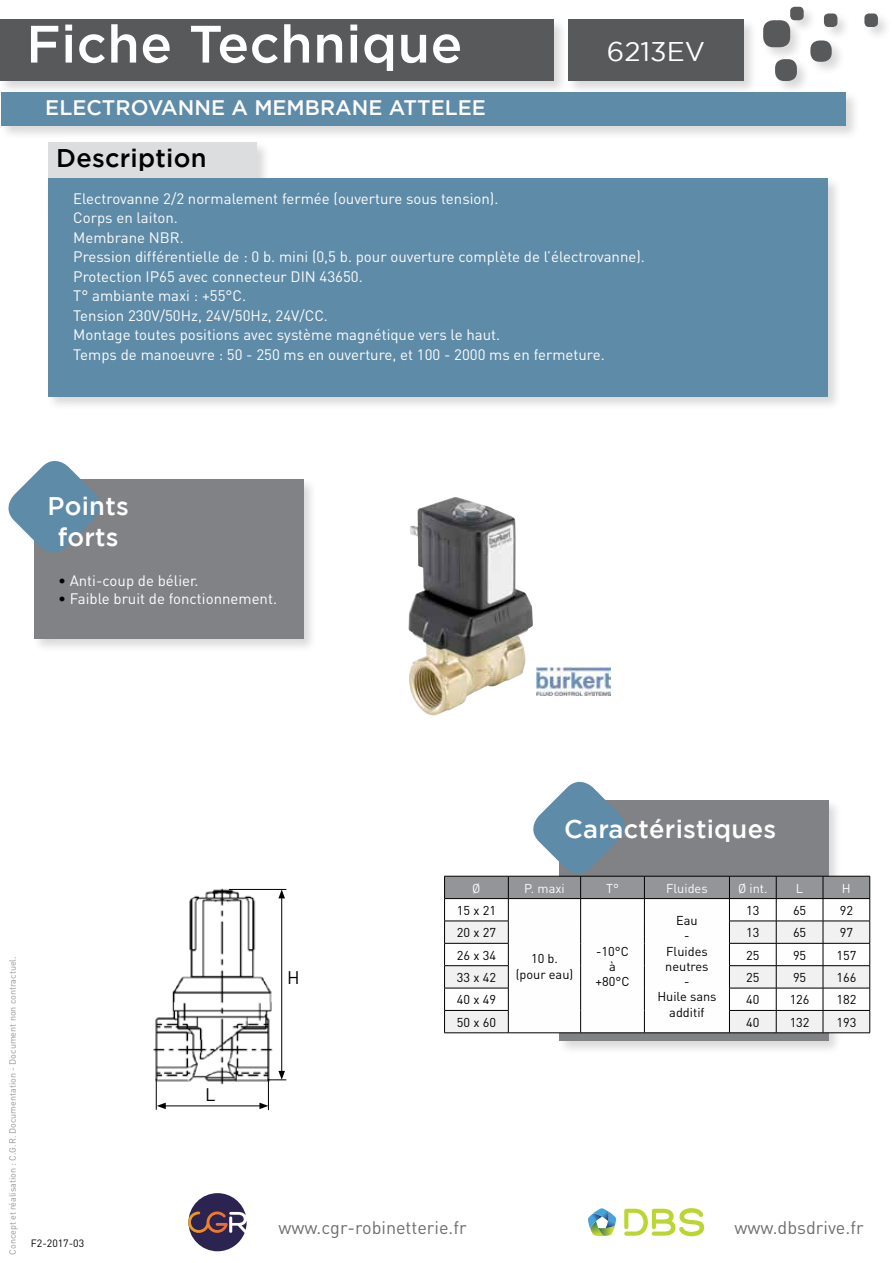
<style>
.page{position:relative;width:893px;height:1263px;background:#fff}
.page>*{position:absolute;margin:0;border:0;box-sizing:border-box;transform-origin:0 0}
.t1{font:500 52.5px "Gotham";letter-spacing:.01em;color:#fff}
.t2{font:27px "Gotham";color:#fff}
.t3{font:500 25.5px/30.6px "Gotham";letter-spacing:.01em;color:#fff;text-align:center}
.t4{font:500 25.5px "Gotham";letter-spacing:.01em;color:#000}
.t5{font:500 21px "Gotham";color:#fff}
.t6{font:18px "DIN";color:#6d6e71}
.t7{font:18px "DIN";color:#000}
.t8{font:15px/19.5px "DIN";color:#fdfdfc}
.t9{font:15px "DIN";color:#fff}
.t10{font:12.75px/15.3px "DIN";color:#000;text-align:center}
.t11{font:12.75px "DIN";color:#fdfdfc}
.t12{font:10.5px "DIN";color:#000}
.t13{font:9px "DIN";color:#939598}
.s1{color:#000}
</style>
<div class="page">
<svg style="left:188px;top:1193px;width:59px;height:58px"></svg>
<svg style="left:624px;top:1208px;width:80px;height:28px"></svg>
<svg style="left:588px;top:1208px;width:28px;height:28px"></svg>
<div style="left:0;top:17px;width:568px;height:78px;background:#000;opacity:.15"></div>
<div style="left:0;top:20px;width:554px;height:61px;background:#58595b"></div>
<div style="left:808px;top:38px;width:37px;height:38px;background:#000;opacity:.15"></div>
<div style="left:810px;top:41px;width:22px;height:21px;background:#58595b;border-radius:9px"></div>
<div style="left:788px;top:5px;width:30px;height:29px;background:#000;opacity:.15"></div>
<div style="left:790px;top:7px;width:14px;height:13px;background:#58595b;border-radius:4px"></div>
<div style="left:822px;top:11px;width:29px;height:30px;background:#000;opacity:.15"></div>
<div style="left:824px;top:14px;width:13px;height:13px;background:#58595b;border-radius:4px"></div>
<div style="left:862px;top:11px;width:30px;height:30px;background:#000;opacity:.15"></div>
<div style="left:864px;top:14px;width:14px;height:13px;background:#58595b;border-radius:4px"></div>
<div style="left:761px;top:18px;width:43px;height:43px;background:#000;opacity:.15"></div>
<div style="left:763px;top:20px;width:27px;height:27px;background:#58595b;border-radius:10px"></div>
<div style="left:773px;top:57px;width:38px;height:38px;background:#000;opacity:.15"></div>
<div style="left:775px;top:59px;width:22px;height:22px;background:#58595b;border-radius:9px"></div>
<div style="left:0;top:90px;width:860px;height:50px;background:#000;opacity:.15"></div>
<div style="left:2px;top:92px;width:844px;height:34px;background:#5e8ba8"></div>
<div style="left:566px;top:17px;width:192px;height:78px;background:#000;opacity:.15"></div>
<div style="left:568px;top:20px;width:176px;height:61px;background:#58595b"></div>
<div style="left:32px;top:477px;width:286px;height:176px;background:#000;opacity:.15"></div>
<div style="left:46px;top:140px;width:224px;height:88px;background:#000;opacity:.15"></div>
<div style="left:48px;top:142px;width:208px;height:34px;background:#dcddde"></div>
<div style="left:46px;top:176px;width:796px;height:235px;background:#000;opacity:.15"></div>
<div style="left:48px;top:179px;width:780px;height:218px;background:#5e8ba8"></div>
<div style="left:557px;top:798px;width:285px;height:257px;background:#000;opacity:.15"></div>
<svg style="left:559px;top:1033px;width:269px;height:8px;fill:#808285"></svg>
<svg style="left:8px;top:461px;width:295px;height:178px"></svg>
<img style="left:408px;top:497px;width:125px;height:219px">
<img style="left:536px;top:667px;width:75px;height:28px">
<svg style="left:444px;top:781px;width:426px;height:251px"></svg>
<hr style="left:444px;top:1032px;width:64px;height:1px;background:#000">
<hr style="left:508px;top:1032px;width:73px;height:1px;background:#000">
<hr style="left:581px;top:1032px;width:63px;height:1px;background:#000">
<hr style="left:644px;top:1032px;width:85px;height:1px;background:#000">
<hr style="left:729px;top:1032px;width:47px;height:1px;background:#000">
<hr style="left:776px;top:1032px;width:47px;height:1px;background:#000">
<hr style="left:823px;top:1032px;width:47px;height:1px;background:#000">
<img style="left:153px;top:888px;width:124px;height:198px">
<hr style="left:156px;top:1079px;width:1px;height:31px;background:#000">
<hr style="left:268px;top:1079px;width:1px;height:31px;background:#000">
<hr style="left:163px;top:1106px;width:99px;height:1px;background:#000">
<svg style="left:157px;top:1102px;width:9px;height:7px"></svg>
<svg style="left:259px;top:1102px;width:9px;height:7px"></svg>
<hr style="left:229px;top:889px;width:57px;height:1px;background:#000">
<hr style="left:281px;top:896px;width:1px;height:177px;background:#000">
<svg style="left:268px;top:1071px;width:18px;height:9px"></svg>
<svg style="left:278px;top:889px;width:7px;height:9px"></svg>
<h1 class="t1" style="left:26px;top:14px;width:438px">Fiche Technique</h1>
<h3 class="t5" style="left:45px;top:96px;width:442px">ELECTROVANNE A MEMBRANE ATTELEE</h3>
<h3 class="t4" style="left:56px;top:143px;width:152px">Description</h3>
<h2 class="t2" style="left:607px;top:37px;width:100px">6213EV</h2>
<p class="t8" style="left:73px;top:188px;width:573px">Electrovanne 2/2 normalement fermée (ouverture sous tension).<br>Corps en laiton.<br>Membrane NBR.<br>Pression différentielle de : 0 b. mini (0,5 b. pour ouverture complète de l’électrovanne).<br>Protection IP65 avec connecteur DIN 43650.<br>T° ambiante maxi : +55°C.<br>Tension 230V/50Hz, 24V/50Hz, 24V/CC.<br>Montage toutes positions avec système magnétique vers le haut.<br>Temps de manoeuvre : 50 - 250 ms en ouverture, et 100 - 2000 ms en fermeture.</p>
<h3 class="t3" style="left:48px;top:490px;width:83px">Points forts</h3>
<p class="t9" style="left:58px;top:572px;width:142px"><span class="s1">•</span> Anti-coup de bélier.</p>
<p class="t9" style="left:58px;top:590px;width:221px"><span class="s1">•</span> Faible bruit de fonctionnement.</p>
<p class="t13" style="left:7px;top:1255px;width:300px;rotate:-90deg">Concept et réalisation : C.G.R. Documentation - Document non contractuel.</p>
<p class="t12" style="left:31px;top:1237px;width:55px">F2-2017-03</p>
<p class="t7" style="left:205px;top:1084px;width:12px">L</p>
<p class="t7" style="left:287px;top:966px;width:14px">H</p>
<h3 class="t3" style="left:564px;top:813px;width:214px">Caractéristiques</h3>
<p class="t11" style="left:472px;top:880px;width:10px">Ø</p>
<p class="t11" style="left:524px;top:880px;width:42px">P. maxi</p>
<p class="t11" style="left:606px;top:880px;width:14px">T°</p>
<p class="t11" style="left:666px;top:880px;width:43px">Fluides</p>
<p class="t11" style="left:738px;top:880px;width:31px">Ø int.</p>
<p class="t11" style="left:796px;top:880px;width:9px">L</p>
<p class="t11" style="left:842px;top:880px;width:10px">H</p>
<p class="t10" style="left:457px;top:902px;width:41px">15 x 21</p>
<p class="t10" style="left:516px;top:951px;width:59px">10 b. (pour eau)</p>
<p class="t10" style="left:595px;top:943px;width:35px">-10°C à +80°C</p>
<p class="t10" style="left:746px;top:902px;width:15px">13</p>
<p class="t10" style="left:793px;top:902px;width:15px">65</p>
<p class="t10" style="left:840px;top:902px;width:15px">92</p>
<p class="t10" style="left:657px;top:912px;width:61px">Eau<br>-<br>Fluides neutres<br>-<br>Huile sans additif</p>
<p class="t10" style="left:457px;top:925px;width:41px">20 x 27</p>
<p class="t10" style="left:746px;top:925px;width:15px">13</p>
<p class="t10" style="left:793px;top:925px;width:15px">65</p>
<p class="t10" style="left:840px;top:925px;width:15px">97</p>
<p class="t10" style="left:457px;top:947px;width:41px">26 x 34</p>
<p class="t10" style="left:746px;top:947px;width:15px">25</p>
<p class="t10" style="left:793px;top:947px;width:15px">95</p>
<p class="t10" style="left:836px;top:947px;width:21px">157</p>
<p class="t10" style="left:457px;top:969px;width:41px">33 x 42</p>
<p class="t10" style="left:746px;top:969px;width:15px">25</p>
<p class="t10" style="left:793px;top:969px;width:15px">95</p>
<p class="t10" style="left:836px;top:969px;width:21px">166</p>
<p class="t10" style="left:457px;top:992px;width:41px">40 x 49</p>
<p class="t10" style="left:746px;top:992px;width:15px">40</p>
<p class="t10" style="left:790px;top:992px;width:21px">126</p>
<p class="t10" style="left:836px;top:992px;width:21px">182</p>
<p class="t10" style="left:457px;top:1014px;width:41px">50 x 60</p>
<p class="t10" style="left:746px;top:1014px;width:15px">40</p>
<p class="t10" style="left:790px;top:1014px;width:21px">132</p>
<p class="t10" style="left:836px;top:1014px;width:21px">193</p>
<p class="t6" style="left:278px;top:1216px;width:190px">www.cgr-robinetterie.fr</p>
<p class="t6" style="left:735px;top:1216px;width:130px">www.dbsdrive.fr</p>
</div>
